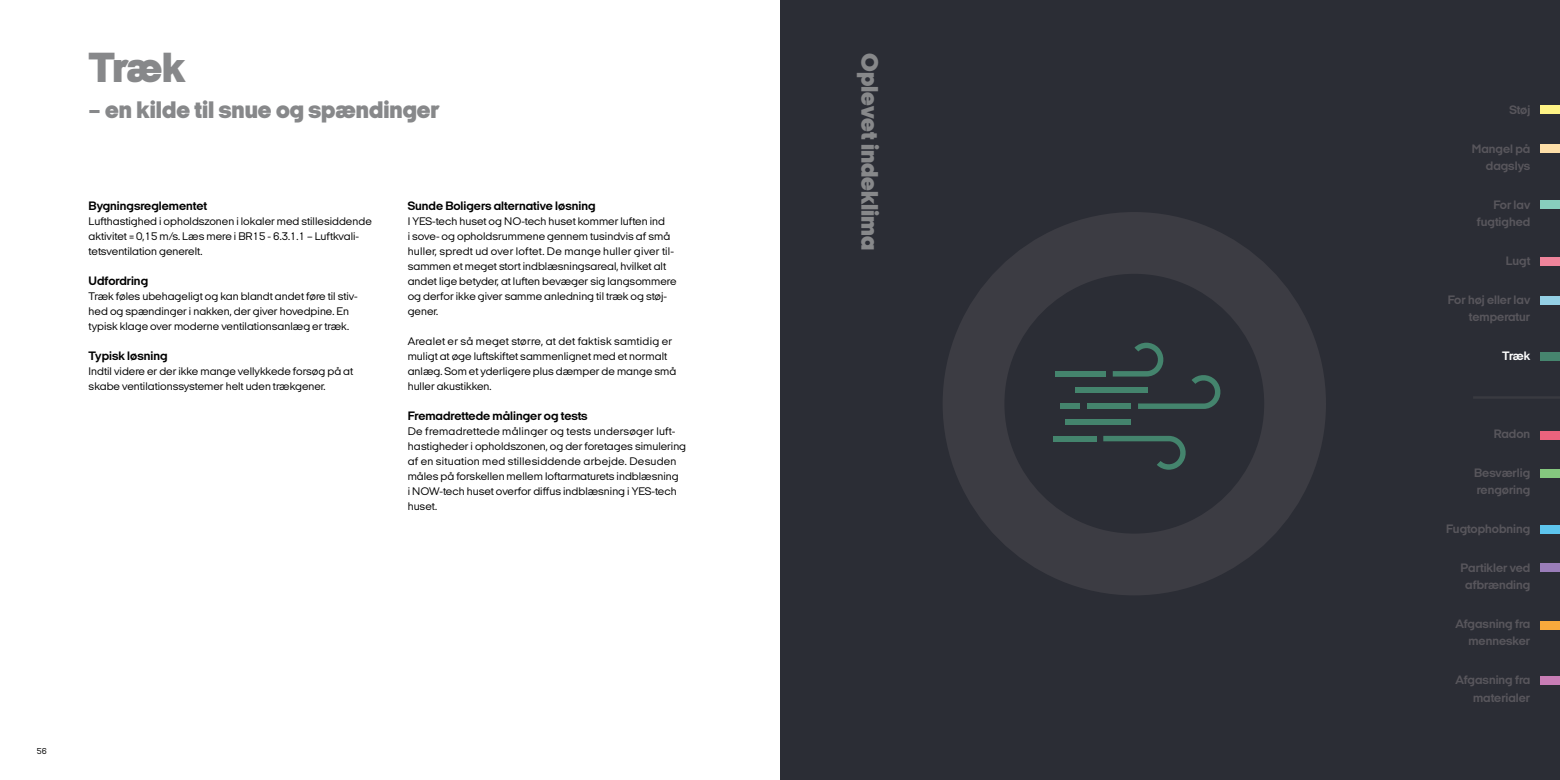
<style>
.page{position:relative;width:1560px;height:780px;background:#fff}
.page>*{position:absolute;margin:0;border:0;box-sizing:border-box;transform-origin:0 0}
.t1{font:900 43.12px "Italian Plate No Two Exp";color:#87888a}
.t2{font:900 24.5px "Italian Plate No Two Exp";color:#87888a}
.t3{font:700 12.5px/17.5px "Italian Plate No Two Exp";color:#58565c;text-align:right}
.t4{font:700 12.5px "Italian Plate No Two Exp";color:#000}
.t5{font:700 12.5px "Italian Plate No Two Exp";color:#fff}
.t6{font:11.25px/15px "Italian Plate No Two Exp";color:#000}
.t7{font:8.75px "Italian Plate No Two Exp";color:#000}
</style>
<div class="page">
<div style="left:780px;top:0;width:779px;height:780px;background:#2b2d35"></div>
<div style="left:942px;top:212px;width:383px;height:383px;border:62px solid #3c3c43;border-radius:50%"></div>
<svg style="left:1103px;top:436px;width:83px;height:33px"></svg>
<div style="left:1052px;top:436px;width:44px;height:5px;background:#44846d"></div>
<div style="left:1087px;top:403px;width:43px;height:6px;background:#44846d"></div>
<div style="left:1059px;top:403px;width:20px;height:6px;background:#44846d"></div>
<svg style="left:1112px;top:342px;width:109px;height:67px"></svg>
<div style="left:1055px;top:371px;width:50px;height:5px;background:#44846d"></div>
<div style="left:1075px;top:387px;width:72px;height:6px;background:#44846d"></div>
<div style="left:1065px;top:419px;width:65px;height:6px;background:#44846d"></div>
<div style="left:1540px;top:144px;width:19px;height:9px;background:#fddea8"></div>
<div style="left:1540px;top:200px;width:19px;height:9px;background:#87cfbd"></div>
<div style="left:1540px;top:258px;width:19px;height:8px;background:#ef849b"></div>
<div style="left:1540px;top:296px;width:19px;height:9px;background:#94d0e5"></div>
<div style="left:1540px;top:352px;width:19px;height:9px;background:#46856e"></div>
<div style="left:1540px;top:431px;width:19px;height:8px;background:#ea637d"></div>
<div style="left:1540px;top:469px;width:19px;height:8px;background:#85c87f"></div>
<div style="left:1540px;top:525px;width:19px;height:8px;background:#5dc4ed"></div>
<div style="left:1540px;top:563px;width:19px;height:9px;background:#9a7db9"></div>
<div style="left:1540px;top:676px;width:19px;height:8px;background:#c87db5"></div>
<div style="left:1540px;top:105px;width:19px;height:9px;background:#fef385"></div>
<hr style="left:1472px;top:396px;width:87px;height:3px;background:#393a40">
<div style="left:1540px;top:621px;width:19px;height:8px;background:#f8a93c"></div>
<p class="t7" style="left:37px;top:746px;width:12px">56</p>
<h1 class="t1" style="left:89px;top:45px;width:98px">Træk</h1>
<h2 class="t2" style="left:89px;top:96px;width:352px">– en kilde til snue og spændinger</h2>
<p class="t3" style="left:1509px;top:101px;width:22px">Støj</p>
<p class="t3" style="left:1471px;top:139px;width:60px">Mangel på dagslys</p>
<p class="t3" style="left:1476px;top:196px;width:55px">For lav fugtighed</p>
<p class="t3" style="left:1505px;top:252px;width:26px">Lugt</p>
<p class="t3" style="left:1447px;top:291px;width:84px">For høj eller lav temperatur</p>
<p class="t5" style="left:1501px;top:349px;width:30px">Træk</p>
<h2 class="t2" style="left:882px;top:53px;width:199px;rotate:90deg">Oplevet indeklima</h2>
<p class="t4" style="left:89px;top:199px;width:120px">Bygningsreglementet</p>
<p class="t6" style="left:89px;top:214px;width:285px">Lufthastighed i opholdszonen i lokaler med stillesiddende aktivitet = 0,15 m/s. Læs mere i BR15 - 6.3.1.1 – Luftkvali&shy;tetsventilation generelt.</p>
<p class="t4" style="left:89px;top:274px;width:61px">Udfordring</p>
<p class="t6" style="left:89px;top:289px;width:270px">Træk føles ubehageligt og kan blandt andet føre til stiv&shy;hed og spændinger i nakken, der giver hovedpine. En typisk klage over moderne ventilationsanlæg er træk.</p>
<p class="t4" style="left:89px;top:349px;width:80px">Typisk løsning</p>
<p class="t6" style="left:89px;top:364px;width:266px">Indtil videre er der ikke mange vellykkede forsøg på at skabe ventilationssystemer helt uden trækgener.</p>
<p class="t4" style="left:407px;top:199px;width:189px">Sunde Boligers alternative løsning</p>
<p class="t6" style="left:407px;top:214px;width:270px">I YES-tech huset og NO-tech huset kommer luften ind<br>i sove- og opholdsrummene gennem tusindvis af små huller, spredt ud over loftet. De mange huller giver til&shy;sammen et meget stort indblæsningsareal, hvilket alt andet lige betyder, at luften bevæger sig langsommere og derfor ikke giver samme anledning til træk og støj&shy;gener.</p>
<p class="t6" style="left:407px;top:334px;width:270px">Arealet er så meget større, at det faktisk samtidig er muligt at øge luftskiftet sammenlignet med et normalt anlæg. Som et yderligere plus dæmper de mange små huller akustikken.</p>
<p class="t4" style="left:407px;top:409px;width:181px">Fremadrettede målinger og tests</p>
<p class="t6" style="left:407px;top:424px;width:280px">De fremadrettede målinger og tests undersøger luft&shy;hastigheder i opholdszonen, og der foretages simulering af en situation med stillesiddende arbejde. Desuden måles på forskellen mellem loftarmaturets indblæsning<br>i NOW-tech huset overfor diffus indblæsning i YES-tech huset.</p>
<p class="t3" style="left:1493px;top:424px;width:38px">Radon</p>
<p class="t3" style="left:1473px;top:463px;width:58px;text-align:left">Besværlig rengøring</p>
<p class="t3" style="left:1445px;top:520px;width:86px">Fugtophobning</p>
<p class="t3" style="left:1460px;top:558px;width:71px;text-align:center">Partikler ved afbrænding</p>
<p class="t3" style="left:1455px;top:615px;width:76px">Afgasning fra mennesker</p>
<p class="t3" style="left:1455px;top:671px;width:76px">Afgasning fra materialer</p>
</div>
